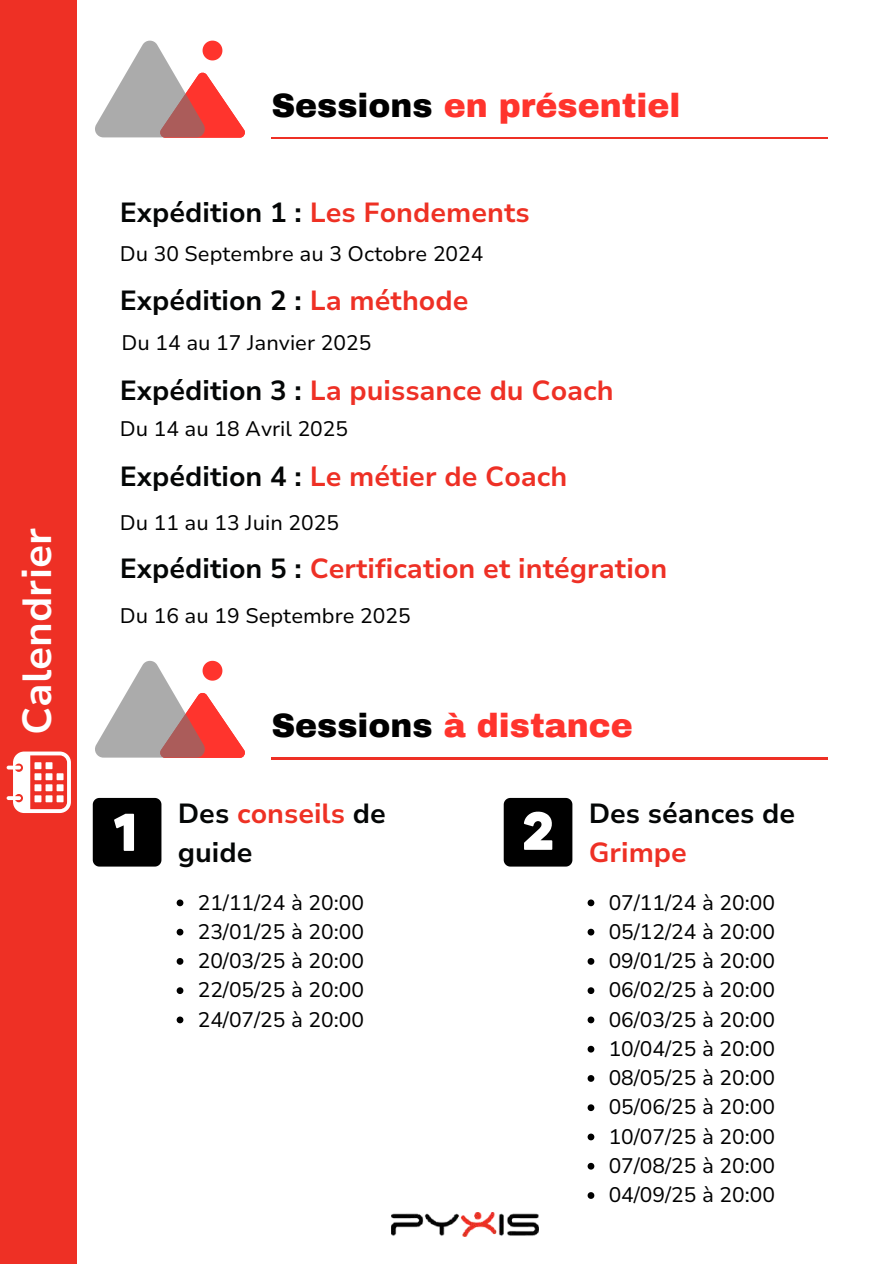
<style>
.page{position:relative;width:894px;height:1264px;background:#fff}
.page>*{position:absolute;margin:0;border:0;box-sizing:border-box;transform-origin:0 0}
.t1{font:700 40.5px "Nunito Sans 10 pt";color:#fff}
.t2{font:900 33px "Archivo";color:#ff342d}
.t3{font:700 27.6px "Nunito Sans 10 pt";color:#ee3025}
.t4{font:700 27.6px/38.2px "Nunito Sans 10 pt";color:#040606}
.t5{font:700 27.6px "Nunito Sans 10 pt";color:#ee3124}
.t6{font:21px/29.2px "Nunito Sans 10 pt";color:#000;text-align:justify}
.s1{color:#000}
.s2{color:#040606}
.s3{color:#ee3025}
.s4{color:#ee3124}
</style>
<div class="page">
<div style="left:0;top:0;width:76px;height:1263px;background:#ee3025"></div>
<img style="left:391px;top:1212px;width:147px;height:24px">
<svg style="left:95px;top:660px;width:150px;height:97px"></svg>
<hr style="left:271px;top:757px;width:556px;height:2px;background:#ee3025">
<svg style="left:95px;top:40px;width:150px;height:97px"></svg>
<hr style="left:271px;top:137px;width:556px;height:2px;background:#ee3025">
<svg style="left:93px;top:798px;width:68px;height:68px;background:#1b1b1b"></svg>
<svg style="left:503px;top:798px;width:69px;height:68px;background:#2c2c2c"></svg>
<svg style="left:177px;top:899px;width:6px;height:7px"></svg>
<svg style="left:177px;top:928px;width:6px;height:7px"></svg>
<svg style="left:177px;top:958px;width:6px;height:6px"></svg>
<svg style="left:177px;top:987px;width:6px;height:7px"></svg>
<svg style="left:177px;top:1016px;width:6px;height:7px"></svg>
<svg style="left:587px;top:899px;width:7px;height:7px"></svg>
<svg style="left:587px;top:928px;width:7px;height:7px"></svg>
<svg style="left:587px;top:958px;width:7px;height:6px"></svg>
<svg style="left:587px;top:987px;width:7px;height:7px"></svg>
<svg style="left:587px;top:1016px;width:7px;height:7px"></svg>
<svg style="left:587px;top:1045px;width:7px;height:7px"></svg>
<svg style="left:587px;top:1075px;width:7px;height:6px"></svg>
<svg style="left:587px;top:1104px;width:7px;height:7px"></svg>
<svg style="left:587px;top:1133px;width:7px;height:7px"></svg>
<svg style="left:587px;top:1162px;width:7px;height:7px"></svg>
<svg style="left:587px;top:1192px;width:7px;height:6px"></svg>
<svg style="left:7px;top:751px;width:64px;height:62px"></svg>
<div style="left:34px;top:795px;width:7px;height:7px;background:#fff"></div>
<div style="left:46px;top:795px;width:6px;height:7px;background:#fff"></div>
<div style="left:57px;top:795px;width:6px;height:7px;background:#fff"></div>
<div style="left:34px;top:784px;width:7px;height:7px;background:#fff"></div>
<div style="left:46px;top:784px;width:6px;height:7px;background:#fff"></div>
<div style="left:57px;top:784px;width:6px;height:7px;background:#fff"></div>
<div style="left:34px;top:773px;width:7px;height:7px;background:#fff"></div>
<div style="left:46px;top:773px;width:6px;height:7px;background:#fff"></div>
<div style="left:57px;top:773px;width:6px;height:7px;background:#fff"></div>
<div style="left:34px;top:762px;width:7px;height:7px;background:#fff"></div>
<div style="left:46px;top:762px;width:6px;height:7px;background:#fff"></div>
<h1 class="t1" style="left:10px;top:735px;width:208px;rotate:-90deg">Calendrier</h1>
<h2 class="t2" style="left:271px;top:88px;width:410px"><span class="s1">Sessions</span> en présentiel</h2>
<h3 class="t5" style="left:120px;top:194px;width:411px"><span class="s2">Expédition 1 :</span> Les Fondements</h3>
<p class="t6" style="left:120px;top:239px;width:365px">Du 30 Septembre au 3 Octobre 2024</p>
<h3 class="t4" style="left:120px;top:282px;width:350px">Expédition 2 : <span class="s3">La méthode</span></h3>
<p class="t6" style="left:121px;top:329px;width:251px">Du 14 au 17 Janvier 2025</p>
<h3 class="t3" style="left:120px;top:371px;width:495px"><span class="s2">Expédition 3 :</span> La puissance du Coach</h3>
<p class="t6" style="left:120px;top:415px;width:230px">Du 14 au 18 Avril 2025</p>
<h3 class="t3" style="left:120px;top:457px;width:449px"><span class="s2">Expédition 4 :</span> Le métier de Coach</h3>
<p class="t6" style="left:120px;top:508px;width:221px">Du 11 au 13 Juin 2025</p>
<h3 class="t3" style="left:120px;top:550px;width:549px"><span class="s2">Expédition 5 :</span> Certification et intégration</h3>
<p class="t6" style="left:120px;top:601px;width:292px">Du 16 au 19 Septembre 2025</p>
<h2 class="t2" style="left:271px;top:708px;width:363px"><span class="s1">Sessions</span> à distance</h2>
<h3 class="t4" style="left:178px;top:795px;width:209px">Des <span class="s4">conseils</span> de guide</h3>
<h3 class="t4" style="left:588px;top:795px;width:208px">Des séances de</h3>
<h3 class="t3" style="left:588px;top:833px;width:100px">Grimpe</h3>
<p class="t6" style="left:198px;top:888px;width:168px">21/11/24 à 20:00<br>23/01/25 à 20:00<br>20/03/25 à 20:00<br>22/05/25 à 20:00<br>24/07/25 à 20:00</p>
<p class="t6" style="left:608px;top:888px;width:168px">07/11/24 à 20:00<br>05/12/24 à 20:00<br>09/01/25 à 20:00<br>06/02/25 à 20:00<br>06/03/25 à 20:00<br>10/04/25 à 20:00<br>08/05/25 à 20:00<br>05/06/25 à 20:00<br>10/07/25 à 20:00<br>07/08/25 à 20:00<br>04/09/25 à 20:00</p>
</div>
